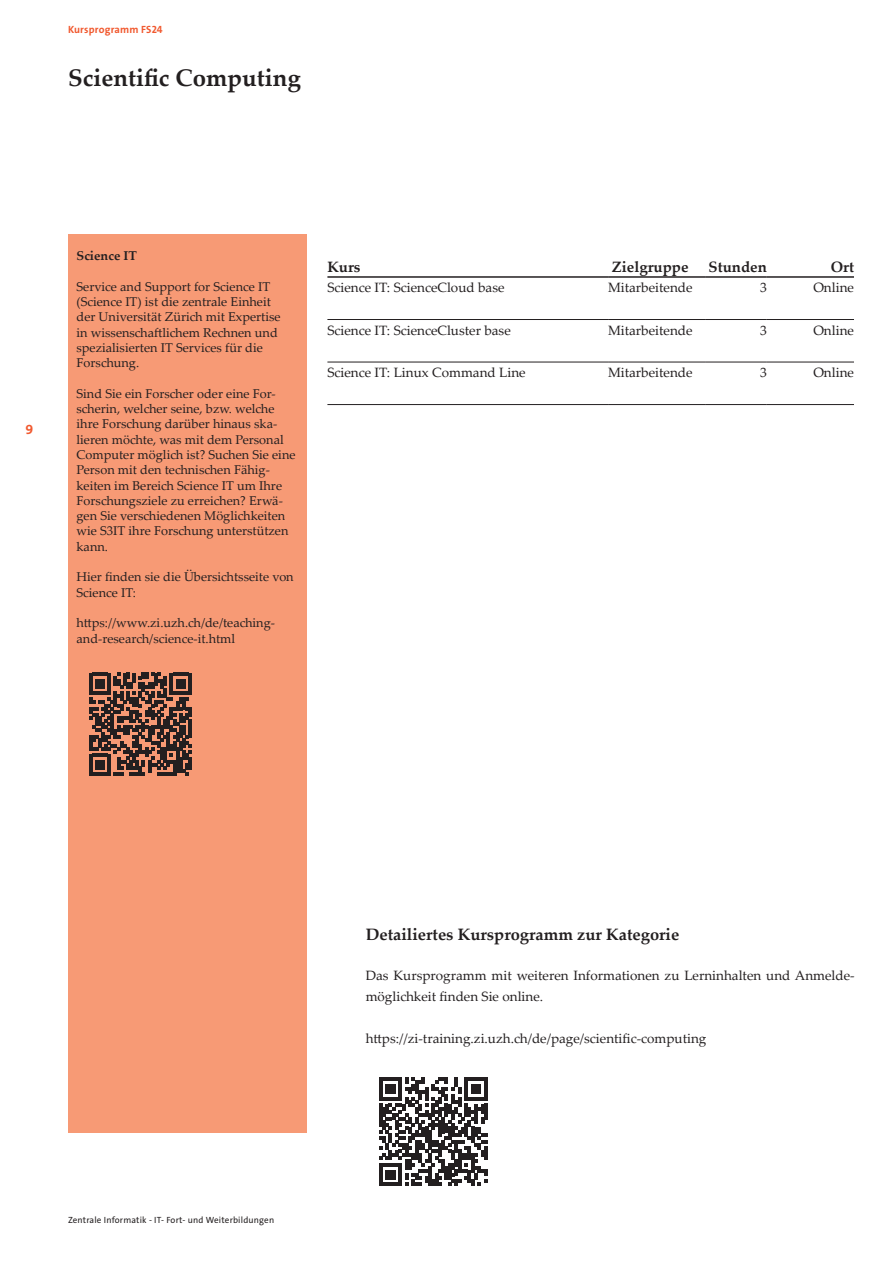
<style>
.page{position:relative;width:893px;height:1263px;background:#fff}
.page>*{position:absolute;margin:0;border:0;box-sizing:border-box;transform-origin:0 0}
.t1{font:700 24px "Palatino Linotype";color:#231f20}
.t2{font:700 16.5px "Palatino Linotype";color:#231f20}
.t3{font:700 15px "Palatino Linotype";color:#231f20}
.t4{font:13.5px/21px "Palatino Linotype";color:#231f20}
.t5{font:13.5px "The Sans LP7 Bld";color:#f1592f}
.t6{font:12.75px/15.3px "Palatino Linotype";color:#231f20}
.t7{font:700 12.75px "Palatino Linotype";color:#231f20}
.t8{font:10.5px "The Sans LP7 Bld";letter-spacing:.02em;color:#f1592f}
.t9{font:9px "The Sans LP5 Plain";letter-spacing:.02em;color:#231f20}
</style>
<div class="page">
<hr style="left:608px;top:276px;width:98px;height:2px;background:#231f20">
<hr style="left:706px;top:276px;width:61px;height:2px;background:#231f20">
<hr style="left:767px;top:276px;width:87px;height:2px;background:#231f20">
<hr style="left:608px;top:319px;width:98px;height:1px;background:#231f20">
<hr style="left:608px;top:362px;width:98px;height:1px;background:#231f20">
<hr style="left:608px;top:404px;width:98px;height:1px;background:#231f20">
<hr style="left:706px;top:319px;width:61px;height:1px;background:#231f20">
<hr style="left:706px;top:362px;width:61px;height:1px;background:#231f20">
<hr style="left:706px;top:404px;width:61px;height:1px;background:#231f20">
<hr style="left:767px;top:319px;width:87px;height:1px;background:#231f20">
<hr style="left:767px;top:362px;width:87px;height:1px;background:#231f20">
<hr style="left:767px;top:404px;width:87px;height:1px;background:#231f20">
<hr style="left:327px;top:319px;width:281px;height:1px;background:#231f20">
<hr style="left:327px;top:362px;width:281px;height:1px;background:#231f20">
<hr style="left:327px;top:404px;width:281px;height:1px;background:#231f20">
<hr style="left:327px;top:276px;width:281px;height:2px;background:#231f20">
<div style="left:68px;top:234px;width:238px;height:898px;background:#f79a75"></div>
<svg style="left:89px;top:673px;width:103px;height:102px"></svg>
<svg style="left:379px;top:1077px;width:108px;height:109px"></svg>
<p class="t8" style="left:68px;top:23px;width:96px">Kursprogramm FS24</p>
<h1 class="t1" style="left:68px;top:60px;width:234px">Scientific Computing</h1>
<p class="t5" style="left:26px;top:421px;width:9px">9</p>
<p class="t7" style="left:77px;top:247px;width:62px">Science IT</p>
<p class="t6" style="left:77px;top:278px;width:206px">Service and Support for Science IT (Science IT) ist die zentrale Einheit der Universität Zürich mit Expertise in wissenschaftlichem Rechnen und spezialisierten IT Services für die<br>Forschung.</p>
<p class="t6" style="left:77px;top:385px;width:220px">Sind Sie ein Forscher oder eine For&shy;scherin, welcher seine, bzw. welche ihre Forschung darüber hinaus ska&shy;lieren möchte, was mit dem Personal Computer möglich ist? Suchen Sie eine Person mit den technischen Fähig&shy;keiten im Bereich Science IT um Ihre Forschungsziele zu erreichen? Erwä&shy;gen Sie verschiedenen Möglichkeiten wie S3IT ihre Forschung unterstützen kann.</p>
<p class="t6" style="left:77px;top:569px;width:219px">Hier finden sie die Übersichtsseite von<br>Science IT:</p>
<p class="t6" style="left:77px;top:615px;width:200px">https://www.zi.uzh.ch/de/teaching&shy;and-research/science-it.html</p>
<p class="t3" style="left:327px;top:256px;width:35px">Kurs</p>
<p class="t3" style="left:612px;top:256px;width:78px">Zielgruppe</p>
<p class="t3" style="left:708px;top:256px;width:60px">Stunden</p>
<p class="t3" style="left:831px;top:256px;width:25px">Ort</p>
<p class="t4" style="left:327px;top:276px;width:179px">Science IT: ScienceCloud base</p>
<p class="t4" style="left:608px;top:276px;width:86px">Mitarbeitende</p>
<p class="t4" style="left:760px;top:276px;width:8px">3</p>
<p class="t4" style="left:813px;top:276px;width:42px">Online</p>
<p class="t4" style="left:327px;top:319px;width:185px">Science IT: ScienceCluster base</p>
<p class="t4" style="left:608px;top:319px;width:86px">Mitarbeitende</p>
<p class="t4" style="left:760px;top:319px;width:8px">3</p>
<p class="t4" style="left:813px;top:319px;width:42px">Online</p>
<p class="t4" style="left:327px;top:361px;width:200px">Science IT: Linux Command Line</p>
<p class="t4" style="left:608px;top:361px;width:86px">Mitarbeitende</p>
<p class="t4" style="left:760px;top:361px;width:8px">3</p>
<p class="t4" style="left:813px;top:361px;width:42px">Online</p>
<p class="t9" style="left:68px;top:1214px;width:208px">Zentrale Informatik - IT- Fort- und Weiterbildungen</p>
<p class="t2" style="left:366px;top:923px;width:315px">Detailiertes Kursprogramm zur Kategorie</p>
<p class="t4" style="left:366px;top:965px;width:490px">Das Kursprogramm mit weiteren Informationen zu Lerninhalten und Anmelde&shy;möglichkeit finden Sie online.</p>
<p class="t4" style="left:366px;top:1028px;width:342px">https://zi-training.zi.uzh.ch/de/page/scientific-computing</p>
</div>
